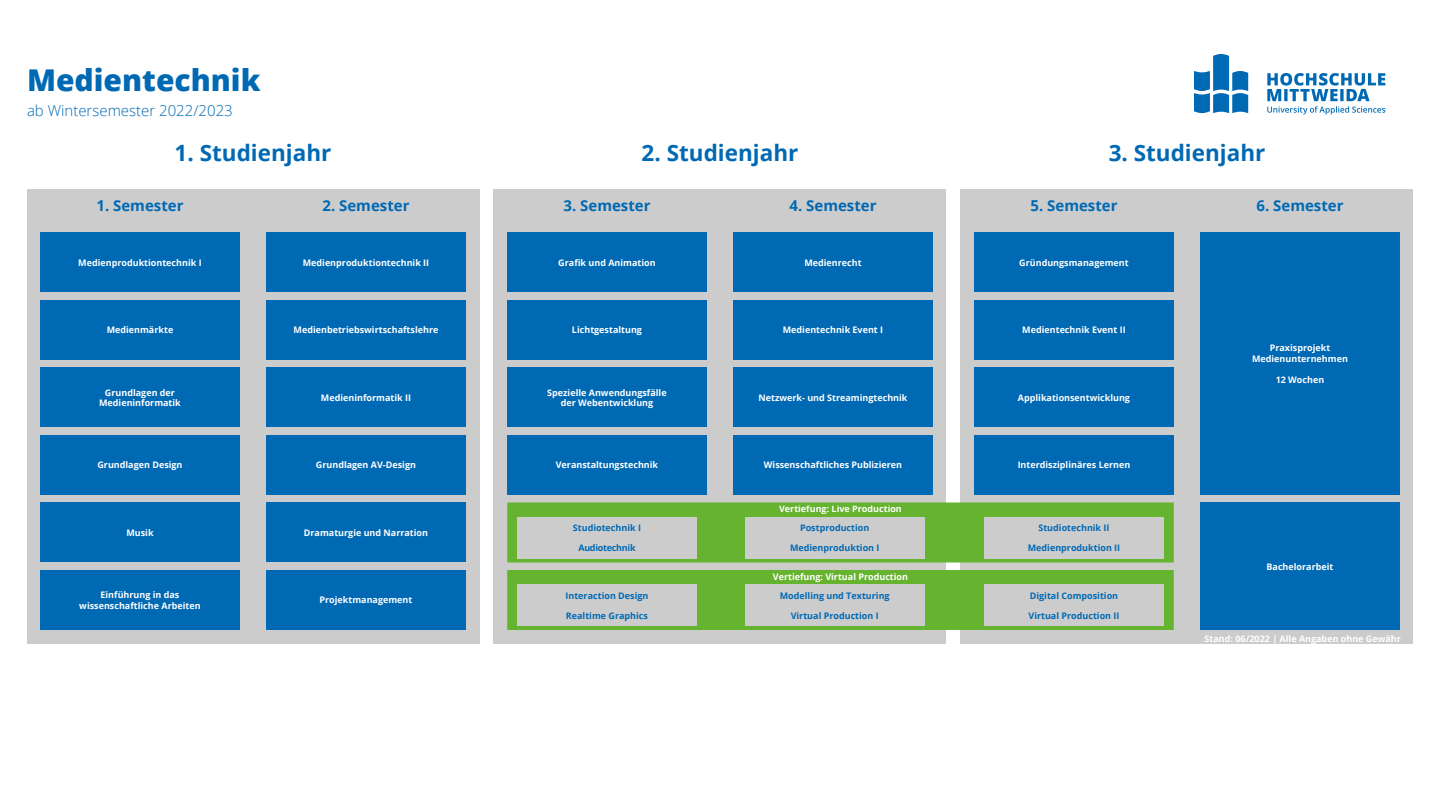
<style>
.page{position:relative;width:1440px;height:810px;background:#fff}
.page>*{position:absolute;margin:0;border:0;box-sizing:border-box;transform-origin:0 0}
.t1{font:800 30px "Open Sans";color:#0069b4}
.t2{font:700 22.5px "Open Sans";color:#0069b4}
.t3{font:700 15px "Open Sans";color:#0069b4}
.t4{font:300 15px "Open Sans";color:#0069b4}
.t5{font:700 9px/10.8px "Open Sans";color:#fff;text-align:center}
.t6{font:700 9px "Open Sans";color:#0069b4}
.t7{font:700 9px "Open Sans";letter-spacing:-.03em;color:#0069b4}
</style>
<div class="page">
<div style="left:27px;top:189px;width:452px;height:455px;background:#ccc"></div>
<div style="left:494px;top:189px;width:452px;height:455px;background:#ccc"></div>
<div style="left:961px;top:189px;width:452px;height:455px;background:#ccc"></div>
<div style="left:40px;top:232px;width:200px;height:60px;background:#0069b4"></div>
<div style="left:40px;top:300px;width:200px;height:60px;background:#0069b4"></div>
<div style="left:40px;top:368px;width:200px;height:60px;background:#0069b4"></div>
<div style="left:40px;top:435px;width:200px;height:60px;background:#0069b4"></div>
<div style="left:40px;top:502px;width:200px;height:60px;background:#0069b4"></div>
<div style="left:40px;top:570px;width:200px;height:60px;background:#0069b4"></div>
<div style="left:266px;top:232px;width:200px;height:60px;background:#0069b4"></div>
<div style="left:266px;top:300px;width:200px;height:60px;background:#0069b4"></div>
<div style="left:266px;top:368px;width:200px;height:60px;background:#0069b4"></div>
<div style="left:266px;top:435px;width:200px;height:60px;background:#0069b4"></div>
<div style="left:266px;top:502px;width:200px;height:60px;background:#0069b4"></div>
<div style="left:266px;top:570px;width:200px;height:60px;background:#0069b4"></div>
<div style="left:507px;top:232px;width:200px;height:60px;background:#0069b4"></div>
<div style="left:507px;top:300px;width:200px;height:60px;background:#0069b4"></div>
<div style="left:507px;top:368px;width:200px;height:60px;background:#0069b4"></div>
<div style="left:507px;top:435px;width:200px;height:60px;background:#0069b4"></div>
<div style="left:733px;top:232px;width:200px;height:60px;background:#0069b4"></div>
<div style="left:733px;top:300px;width:200px;height:60px;background:#0069b4"></div>
<div style="left:733px;top:368px;width:200px;height:60px;background:#0069b4"></div>
<div style="left:733px;top:435px;width:200px;height:60px;background:#0069b4"></div>
<div style="left:974px;top:232px;width:200px;height:60px;background:#0069b4"></div>
<div style="left:974px;top:300px;width:200px;height:60px;background:#0069b4"></div>
<div style="left:974px;top:368px;width:200px;height:60px;background:#0069b4"></div>
<div style="left:974px;top:435px;width:200px;height:60px;background:#0069b4"></div>
<div style="left:1200px;top:232px;width:200px;height:263px;background:#0069b4"></div>
<div style="left:1200px;top:502px;width:200px;height:128px;background:#0069b4"></div>
<div style="left:509px;top:504px;width:663px;height:57px;background:#65b32e"></div>
<div style="left:507px;top:502px;width:667px;height:60px;border:3px solid #65b32e"></div>
<div style="left:509px;top:572px;width:663px;height:56px;background:#65b32e"></div>
<div style="left:507px;top:570px;width:667px;height:60px;border:3px solid #65b32e"></div>
<div style="left:517px;top:517px;width:180px;height:41px;background:#ccc"></div>
<div style="left:745px;top:517px;width:180px;height:41px;background:#ccc"></div>
<div style="left:517px;top:585px;width:180px;height:41px;background:#ccc"></div>
<div style="left:745px;top:585px;width:180px;height:41px;background:#ccc"></div>
<div style="left:984px;top:517px;width:180px;height:41px;background:#ccc"></div>
<div style="left:984px;top:585px;width:180px;height:41px;background:#ccc"></div>
<svg style="left:1194px;top:54px;width:54px;height:59px"></svg>
<svg style="left:1267px;top:73px;width:118px;height:42px"></svg>
<h1 class="t1" style="left:27px;top:57px;width:235px">Medientechnik</h1>
<h3 class="t4" style="left:27px;top:100px;width:207px">ab Wintersemester 2022/2023</h3>
<h2 class="t2" style="left:175px;top:137px;width:158px">1. Studienjahr</h2>
<h2 class="t2" style="left:642px;top:137px;width:158px">2. Studienjahr</h2>
<h2 class="t2" style="left:1109px;top:137px;width:158px">3. Studienjahr</h2>
<h3 class="t3" style="left:96px;top:195px;width:89px">1. Semester</h3>
<h3 class="t3" style="left:322px;top:195px;width:89px">2. Semester</h3>
<h3 class="t3" style="left:563px;top:195px;width:89px">3. Semester</h3>
<h3 class="t3" style="left:789px;top:195px;width:89px">4. Semester</h3>
<h3 class="t3" style="left:1030px;top:195px;width:89px">5. Semester</h3>
<h3 class="t3" style="left:1256px;top:195px;width:89px">6. Semester</h3>
<p class="t5" style="left:78px;top:257px;width:125px">Medienproduktiontechnik I</p>
<p class="t5" style="left:303px;top:257px;width:128px">Medienproduktiontechnik II</p>
<p class="t5" style="left:558px;top:257px;width:99px">Grafik und Animation</p>
<p class="t5" style="left:804px;top:257px;width:59px">Medienrecht</p>
<p class="t5" style="left:1019px;top:257px;width:111px">Gründungsmanagement</p>
<p class="t5" style="left:107px;top:325px;width:68px">Medienmärkte</p>
<p class="t5" style="left:294px;top:325px;width:146px">Medienbetriebswirtschaftslehre</p>
<p class="t5" style="left:572px;top:325px;width:72px">Lichtgestaltung</p>
<p class="t5" style="left:783px;top:325px;width:102px">Medientechnik Event I</p>
<p class="t5" style="left:1022px;top:325px;width:105px">Medientechnik Event II</p>
<p class="t5" style="left:1252px;top:342px;width:97px">Praxisprojekt<br>Medienunternehmen</p>
<p class="t5" style="left:1276px;top:375px;width:50px">12 Wochen</p>
<p class="t5" style="left:99px;top:387px;width:83px">Grundlagen der<br>Medieninformatik</p>
<p class="t5" style="left:321px;top:392px;width:92px">Medieninformatik II</p>
<p class="t5" style="left:547px;top:387px;width:121px">Spezielle Anwendungsfälle der Webentwicklung</p>
<p class="t5" style="left:758px;top:392px;width:151px">Netzwerk- und Streamingtechnik</p>
<p class="t5" style="left:1018px;top:392px;width:114px">Applikationsentwicklung</p>
<p class="t5" style="left:97px;top:460px;width:87px">Grundlagen Design</p>
<p class="t5" style="left:316px;top:460px;width:102px">Grundlagen AV-Design</p>
<p class="t5" style="left:556px;top:460px;width:104px">Veranstaltungstechnik</p>
<p class="t5" style="left:764px;top:460px;width:140px">Wissenschaftliches Publizieren</p>
<p class="t5" style="left:1018px;top:460px;width:114px">Interdisziplinäres Lernen</p>
<p class="t5" style="left:779px;top:503px;width:124px">Vertiefung: Live Production</p>
<p class="t5" style="left:126px;top:527px;width:29px">Musik</p>
<p class="t5" style="left:79px;top:589px;width:123px">Einführung in das wissenschaftliche Arbeiten</p>
<p class="t5" style="left:304px;top:527px;width:126px">Dramaturgie und Narration</p>
<p class="t5" style="left:320px;top:595px;width:94px">Projektmanagement</p>
<p class="t6" style="left:573px;top:522px;width:70px">Studiotechnik I</p>
<p class="t7" style="left:578px;top:542px;width:59px">Audiotechnik</p>
<p class="t6" style="left:566px;top:589px;width:84px">Interaction Design</p>
<p class="t6" style="left:566px;top:609px;width:84px">Realtime Graphics</p>
<p class="t6" style="left:800px;top:522px;width:71px">Postproduction</p>
<p class="t6" style="left:790px;top:542px;width:91px">Medienproduktion I</p>
<p class="t5" style="left:773px;top:571px;width:137px">Vertiefung: Virtual Production</p>
<p class="t6" style="left:780px;top:589px;width:111px">Modelling und Texturing</p>
<p class="t6" style="left:791px;top:609px;width:90px">Virtual Production I</p>
<p class="t6" style="left:1038px;top:522px;width:73px">Studiotechnik II</p>
<p class="t6" style="left:1028px;top:542px;width:94px">Medienproduktion II</p>
<p class="t6" style="left:1030px;top:589px;width:90px">Digital Composition</p>
<p class="t6" style="left:1028px;top:609px;width:92px">Virtual Production II</p>
<p class="t5" style="left:1267px;top:561px;width:68px">Bachelorarbeit</p>
<p class="t5" style="left:1205px;top:633px;width:198px">Stand: 06/2022 | Alle Angaben ohne Gewähr</p>
</div>
